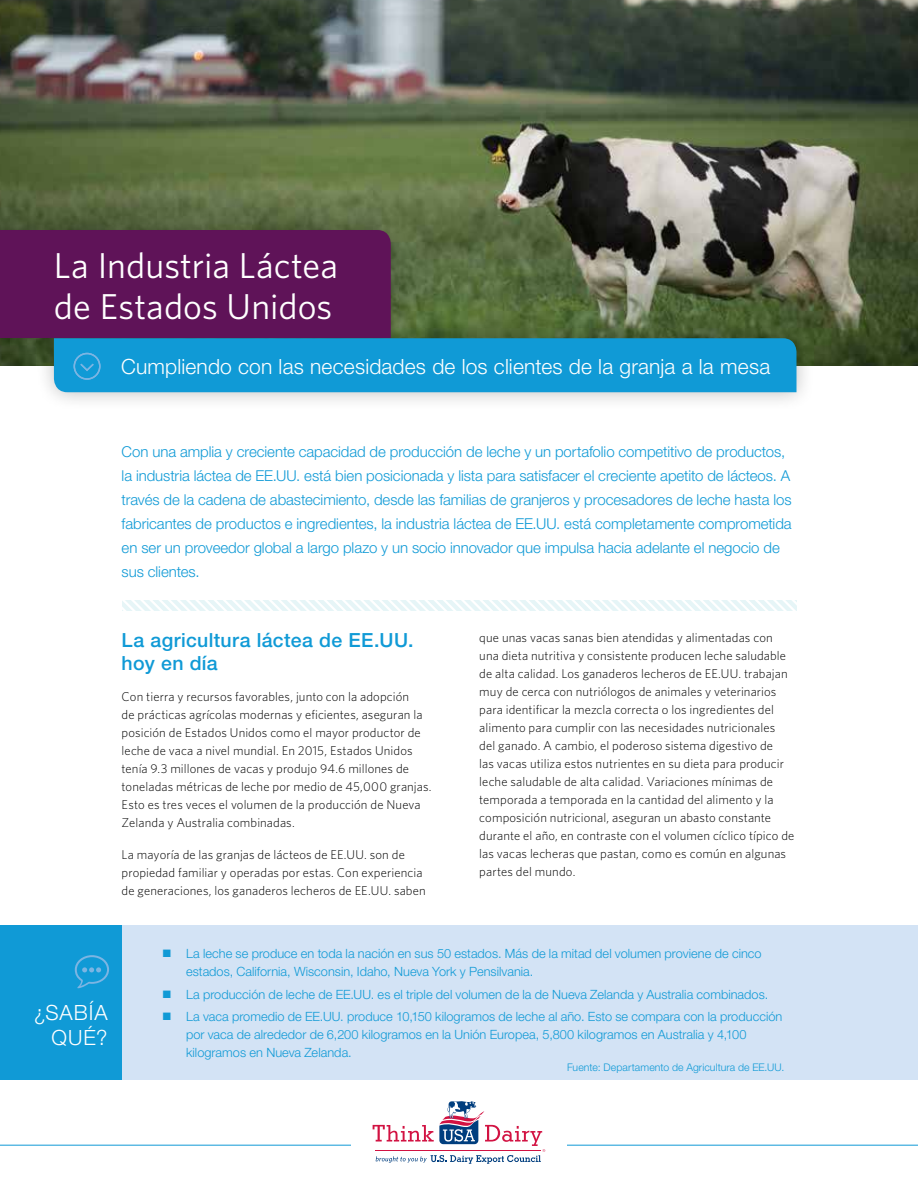
<style>
.page{position:relative;width:918px;height:1188px;background:#fff}
.page>*{position:absolute;margin:0;border:0;box-sizing:border-box;transform-origin:0 0}
.Sheet_Title{font:36px/40.5px "Whitney HTF";letter-spacing:.005em;color:#fff}
.Subtitle{font:300 21px "Helvetica Neue LT";letter-spacing:.01em;color:#fff}
.Subtitle-2{font:300 21px/25.2px "Helvetica Neue LT";letter-spacing:.05em;color:#fff;text-align:right}
.Body_Copy{font:500 19.5px/22.5px "Helvetica Neue LT";letter-spacing:.02em;color:#109ad6}
.Intro_Copy{font:300 15px/24px "Helvetica Neue LT";letter-spacing:-.005em;color:#109ad6}
.Body_Copy-2{font:300 12.75px/18px "Whitney HTF";letter-spacing:.01em;color:#000}
.t1{font:300 12.75px/18px "Helvetica Neue LT";letter-spacing:.005em;color:#109ad6}
.Call_Out_Bullets{font:300 10.5px "Helvetica Neue LT";letter-spacing:.01em;color:#109ad6}
</style>
<div class="page">
<img style="left:0;top:0;width:918px;height:365px">
<div style="left:0;top:211px;width:816px;height:200px;background:#000;opacity:.25"></div>
<svg style="left:122px;top:600px;width:674px;height:11px"></svg>
<hr style="left:0;top:1145px;width:351px;height:1px;background:#109ad6">
<hr style="left:567px;top:1145px;width:351px;height:1px;background:#109ad6">
<svg style="left:0;top:230px;width:796px;height:162px;background:#455c79"></svg>
<svg style="left:373px;top:1101px;width:172px;height:63px"></svg>
<div style="left:0;top:925px;width:918px;height:155px;background:#d3e3f5"></div>
<div style="left:0;top:925px;width:122px;height:155px;background:#109ad6"></div>
<svg style="left:75px;top:955px;width:34px;height:33px"></svg>
<p class="Sheet_Title" style="left:54px;top:245px;width:286px">La Industria Láctea de Estados Unidos</p>
<p class="Subtitle" style="left:121px;top:353px;width:651px">Cumpliendo con las necesidades de los clientes de la granja a la mesa</p>
<p class="Intro_Copy" style="left:122px;top:439px;width:672px">Con una amplia y creciente capacidad de producción de leche y un portafolio competitivo de productos, la industria láctea de EE.UU. está bien posicionada y lista para satisfacer el creciente apetito de lácteos. A través de la cadena de abastecimiento, desde las familias de granjeros y procesadores de leche hasta los fabricantes de productos e ingredientes, la industria láctea de EE.UU. está completamente comprometida en ser un proveedor global a largo plazo y un socio innovador que impulsa hacia adelante el negocio de sus clientes.</p>
<p class="Body_Copy" style="left:122px;top:629px;width:294px">La agricultura láctea de EE.UU. hoy en día</p>
<p class="Body_Copy-2" style="left:122px;top:688px;width:311px">Con tierra y recursos favorables, junto con la adopción<br>de prácticas agrícolas modernas y eficientes, aseguran la posición de Estados Unidos como el mayor productor de leche de vaca a nivel mundial. En 2015, Estados Unidos tenía 9.3 millones de vacas y produjo 94.6 millones de toneladas métricas de leche por medio de 45,000 granjas.<br>Esto es tres veces el volumen de la producción de Nueva Zelanda y Australia combinadas.</p>
<p class="Body_Copy-2" style="left:122px;top:845px;width:306px">La mayoría de las granjas de lácteos de EE.UU. son de propiedad familiar y operadas por estas. Con experiencia de generaciones, los ganaderos lecheros de EE.UU. saben</p>
<p class="Body_Copy-2" style="left:479px;top:629px;width:317px">que unas vacas sanas bien atendidas y alimentadas con una dieta nutritiva y consistente producen leche saludable de alta calidad. Los ganaderos lecheros de EE.UU. trabajan muy de cerca con nutriólogos de animales y veterinarios para identificar la mezcla correcta o los ingredientes del alimento para cumplir con las necesidades nutricionales del ganado. A cambio, el poderoso sistema digestivo de<br>las vacas utiliza estos nutrientes en su dieta para producir leche saludable de alta calidad. Variaciones mínimas de temporada a temporada en la cantidad del alimento y la composición nutricional, aseguran un abasto constante durante el año, en contraste con el volumen cíclico típico de las vacas lecheras que pastan, como es común en algunas partes del mundo.</p>
<p class="Subtitle-2" style="left:34px;top:999px;width:75px">¿SABÍA<br>QUÉ?</p>
<p class="t1" style="left:186px;top:944px;width:577px;text-indent:-24px">■ La leche se produce en toda la nación en sus 50 estados. Más de la mitad del volumen proviene de cinco estados, California, Wisconsin, Idaho, Nueva York y Pensilvania.</p>
<p class="t1" style="left:162px;top:985px;width:608px">■ La producción de leche de EE.UU. es el triple del volumen de la de Nueva Zelanda y Australia combinados.</p>
<p class="t1" style="left:186px;top:1007px;width:598px;text-indent:-24px">■ La vaca promedio de EE.UU. produce 10,150 kilogramos de leche al año. Esto se compara con la producción por vaca de alrededor de 6,200 kilogramos en la Unión Europea, 5,800 kilogramos en Australia y 4,100 kilogramos en Nueva Zelanda.</p>
<p class="Call_Out_Bullets" style="left:567px;top:1061px;width:219px">Fuente: Departamento de Agricultura de EE.UU.</p>
</div>
